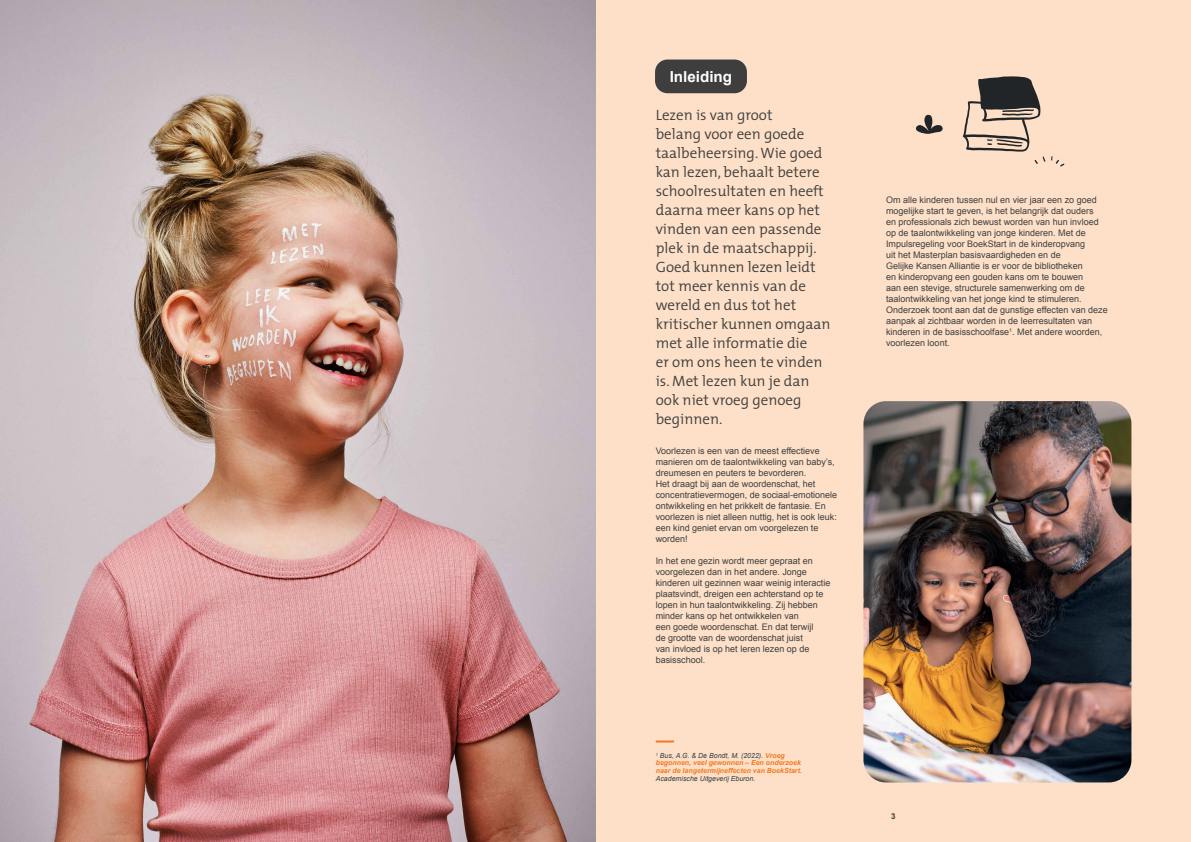
<style>
.page{position:relative;width:1191px;height:842px;background:#fff}
.page>*{position:absolute;margin:0;border:0;box-sizing:border-box;transform-origin:0 0}
.t1{font:700 15.2px "Arial";color:#fff}
.t2{font:300 15px/19px "The Mix";color:#3e3e3f}
.t3{font:9px/11px "Arial";color:#3e3e3f}
.t4{font:700 8px "Arial";color:#3e3e3f}
.t5{font:italic 700 7px/7px "Arial";color:#f47921}
.t6{font:italic 7px "Arial";color:#3e3e3f}
.s1{font-weight:400;color:#3e3e3f}
</style>
<div class="page">
<div style="left:595px;top:0;width:596px;height:842px;background:#fde0c7"></div>
<img style="left:0;top:0;width:595px;height:842px">
<div style="left:655px;top:60px;width:92px;height:33px;background:#3e3e3f;border-radius:12px"></div>
<svg style="left:916px;top:115px;width:26px;height:19px"></svg>
<svg style="left:1051px;top:156px;width:13px;height:11px"></svg>
<svg style="left:962px;top:76px;width:83px;height:88px"></svg>
<img style="left:863px;top:401px;width:268px;height:381px">
<svg style="left:655px;top:740px;width:20px;height:3px"></svg>
<h1 class="t1" style="left:670px;top:66px;width:64px">Inleiding</h1>
<p class="t2" style="left:656px;top:105px;width:176px">Lezen is van groot<br>belang voor een goede taalbeheersing. Wie goed kan lezen, behaalt betere schoolresultaten en heeft daarna meer kans op het vinden van een passende plek in de maatschappij.<br>Goed kunnen lezen leidt tot meer kennis van de wereld en dus tot het kritischer kunnen omgaan met alle informatie die<br>er om ons heen te vinden is. Met lezen kun je dan ook niet vroeg genoeg beginnen.</p>
<p class="t3" style="left:656px;top:445px;width:183px">Voorlezen is een van de meest effectieve manieren om de taalontwikkeling van baby’s, dreumesen en peuters te bevorderen.<br>Het draagt bij aan de woordenschat, het concentratievermogen, de sociaal-emotionele ontwikkeling en het prikkelt de fantasie. En voorlezen is niet alleen nuttig, het is ook leuk: een kind geniet ervan om voorgelezen te worden!</p>
<p class="t3" style="left:656px;top:555px;width:176px">In het ene gezin wordt meer gepraat en voorgelezen dan in het andere. Jonge kinderen uit gezinnen waar weinig interactie plaatsvindt, dreigen een achterstand op te lopen in hun taalontwikkeling. Zij hebben minder kans op het ontwikkelen van<br>een goede woordenschat. En dat terwijl<br>de grootte van de woordenschat juist<br>van invloed is op het leren lezen op de basisschool.</p>
<p class="t5" style="left:656px;top:753px;width:147px"><sup>1</sup> <span class="s1">Bus, A.G. &amp; De Bondt, M. (2022).</span> Vroeg begonnen, veel gewonnen – Een onderzoek</p>
<p class="t5" style="left:656px;top:768px;width:148px">naar de langetermijneffecten van BoekStart.</p>
<p class="t6" style="left:656px;top:774px;width:101px">Academische Uitgeverij Eburon.</p>
<p class="t3" style="left:886px;top:194px;width:223px">Om alle kinderen tussen nul en vier jaar een zo goed mogelijke start te geven, is het belangrijk dat ouders<br>en professionals zich bewust worden van hun invloed op de taalontwikkeling van jonge kinderen. Met de Impulsregeling voor BoekStart in de kinderopvang<br>uit het Masterplan basisvaardigheden en de<br>Gelijke Kansen Alliantie is er voor de bibliotheken<br>en kinderopvang een gouden kans om te bouwen<br>aan een stevige, structurele samenwerking om de taalontwikkeling van het jonge kind te stimuleren.<br>Onderzoek toont aan dat de gunstige effecten van deze aanpak al zichtbaar worden in de leerresultaten van kinderen in de basisschoolfase<sup>1</sup>. Met andere woorden, voorlezen loont.</p>
<p class="t4" style="left:891px;top:811px;width:6px">3</p>
</div>
